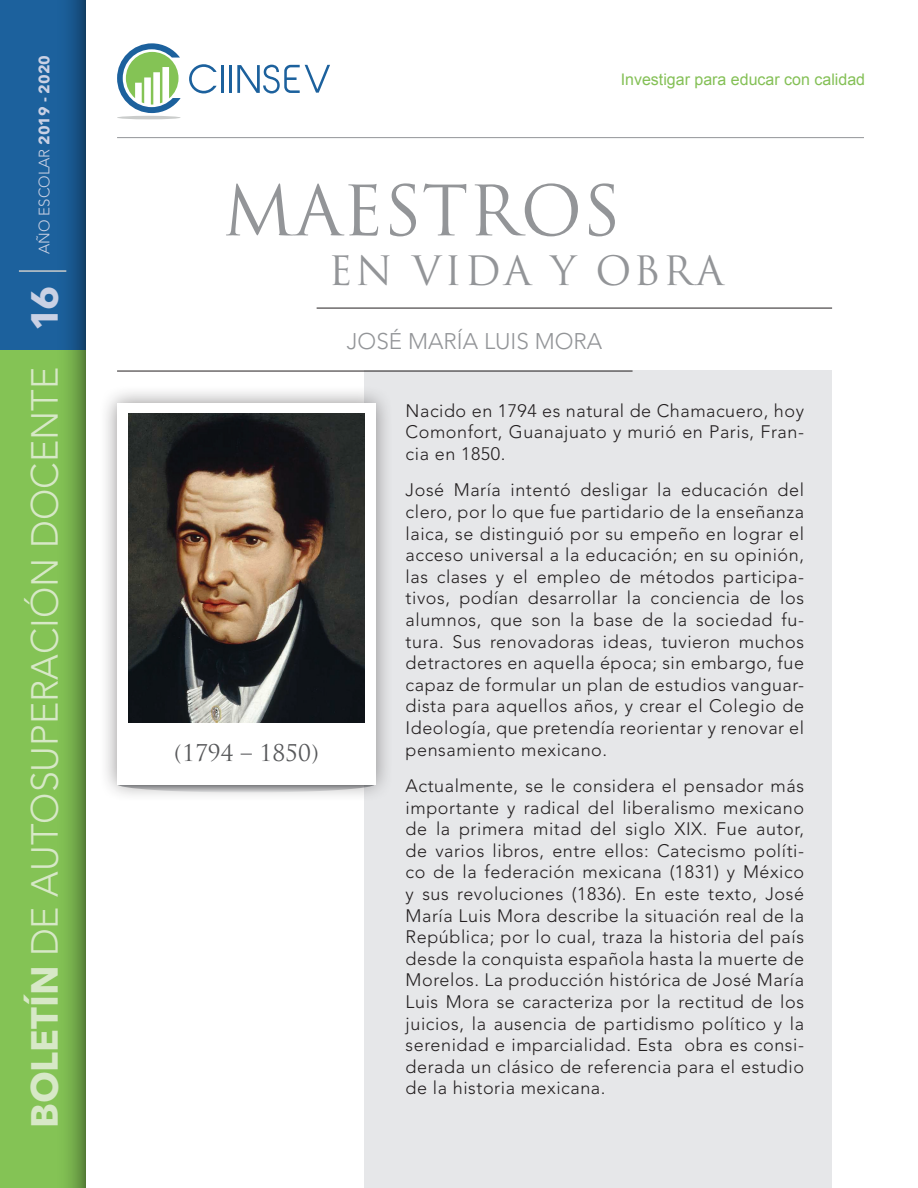
<style>
.page{position:relative;width:918px;height:1188px;background:#fff}
.page>*{position:absolute;margin:0;border:0;box-sizing:border-box;transform-origin:0 0}
.t1{font:67.5px "Trajan Pro";color:#939598}
.t2{font:39.45px "Trajan Pro";letter-spacing:.08em;color:#939598}
.t3{font:300 37.5px "Avenir LT Std";color:#d7e8c7}
.t4{font:300 22.5px "Avenir LT Std";color:#939598}
.t5{font:22.5px "Trajan Pro";color:#57585a}
.t6{font:300 18px/21.6px "Avenir LT Std";letter-spacing:.03em;color:#231f20;text-align:justify}
.t7{font:16.05px "Arial";color:#84c056}
.t8{font:300 15px "Avenir LT Std";color:#cad1e4}
.s1{font-family:"Avenir Next LT Pro";font-weight:700}
.s2{font-family:"Avenir Next LT Pro";font-weight:700;color:#cad1e4}
</style>
<div class="page">
<svg style="left:117px;top:43px;width:64px;height:70px"></svg>
<hr style="left:117px;top:116px;width:64px;height:3px;background:#cacccb;border-radius:50%">
<hr style="left:221px;top:65px;width:3px;height:28px;background:#1c619d">
<hr style="left:229px;top:65px;width:3px;height:28px;background:#1c619d">
<svg style="left:237px;top:65px;width:93px;height:28px"></svg>
<svg style="left:189px;top:64px;width:28px;height:29px"></svg>
<div style="left:0;top:350px;width:85px;height:838px;background:#84c355"></div>
<div style="left:0;top:0;width:85px;height:350px;background:#1c619d"></div>
<svg style="left:66px;top:0;width:19px;height:1188px"></svg>
<hr style="left:117px;top:137px;width:747px;height:1px;background:#939598">
<hr style="left:19px;top:270px;width:47px;height:2px;background:#cacccb">
<div style="left:365px;top:371px;width:467px;height:817px;background:#e6e7e9"></div>
<hr style="left:117px;top:371px;width:516px;height:1px;background:#231f20">
<hr style="left:317px;top:308px;width:515px;height:1px;background:#231f20">
<div style="left:98px;top:384px;width:296px;height:419px;background:#231f20;opacity:.5"></div>
<div style="left:117px;top:403px;width:258px;height:381px;background:#fff"></div>
<img style="left:129px;top:414px;width:236px;height:308px">
<p class="t8" style="left:35px;top:254px;width:200px;rotate:-90deg">año escolar <span class="s1">2019 - 2020</span></p>
<h3 class="t3" style="left:23px;top:1128px;width:844px;rotate:-90deg"><span class="s1">Boletín</span> de Autosuperación Docente <span class="s2">16</span></h3>
<p class="t7" style="left:621px;top:69px;width:246px">Investigar para educar con calidad</p>
<h1 class="t1" style="left:223px;top:168px;width:400px">MAESTROS</h1>
<h2 class="t2" style="left:328px;top:245px;width:397px">EN VIDA Y OBRA</h2>
<p class="t5" style="left:174px;top:739px;width:146px">(1794 – 1850)</p>
<p class="t4" style="left:347px;top:328px;width:149px">JOS É MARÍA LUIS</p>
<p class="t4" style="left:535px;top:328px;width:69px">MORA</p>
<p class="t6" style="left:406px;top:400px;width:400px">N acido en 1794 es natural de Chamacuero, hoy Comonfort, Guanajuato y murió en Paris, Fran&shy;cia en 1850.</p>
<p class="t6" style="left:406px;top:479px;width:400px">José María intentó desligar la educación del clero, por lo que fue partidario de la enseñanza laica, se distinguió por su empeño en lograr el acceso universal a la educación; en su opinión, las clases y el empleo de métodos participa&shy;tivos, podían desarrollar la conciencia de los alumnos, que son la base de la sociedad fu&shy;tura. Sus renovadoras ideas, tuvieron muchos detractores en aquella época; sin embargo, fue capaz de formular un plan de estudios vanguar&shy;dista para aquellos años, y crear el Colegio de Ideología, que pretendía reorientar y renovar el pensamiento mexicano.</p>
<p class="t6" style="left:406px;top:775px;width:400px">Actualmente, se le considera el pensador más importante y radical del liberalismo mexicano de la primera mitad del siglo XIX. Fue autor, de varios libros, entre ellos: Catecismo políti&shy;co de la federación mexicana (1831) y México y sus revoluciones (1836). En este texto, José María Luis Mora describe la situación real de la República; por lo cual, traza la historia del país desde la conquista española hasta la muerte de Morelos. La producción histórica de José María Luis Mora se caracteriza por la rectitud de los juicios, la ausencia de partidismo político y la serenidad e imparcialidad. Esta obra es consi&shy;derada un clásico de referencia para el estudio de la historia mexicana.</p>
</div>
